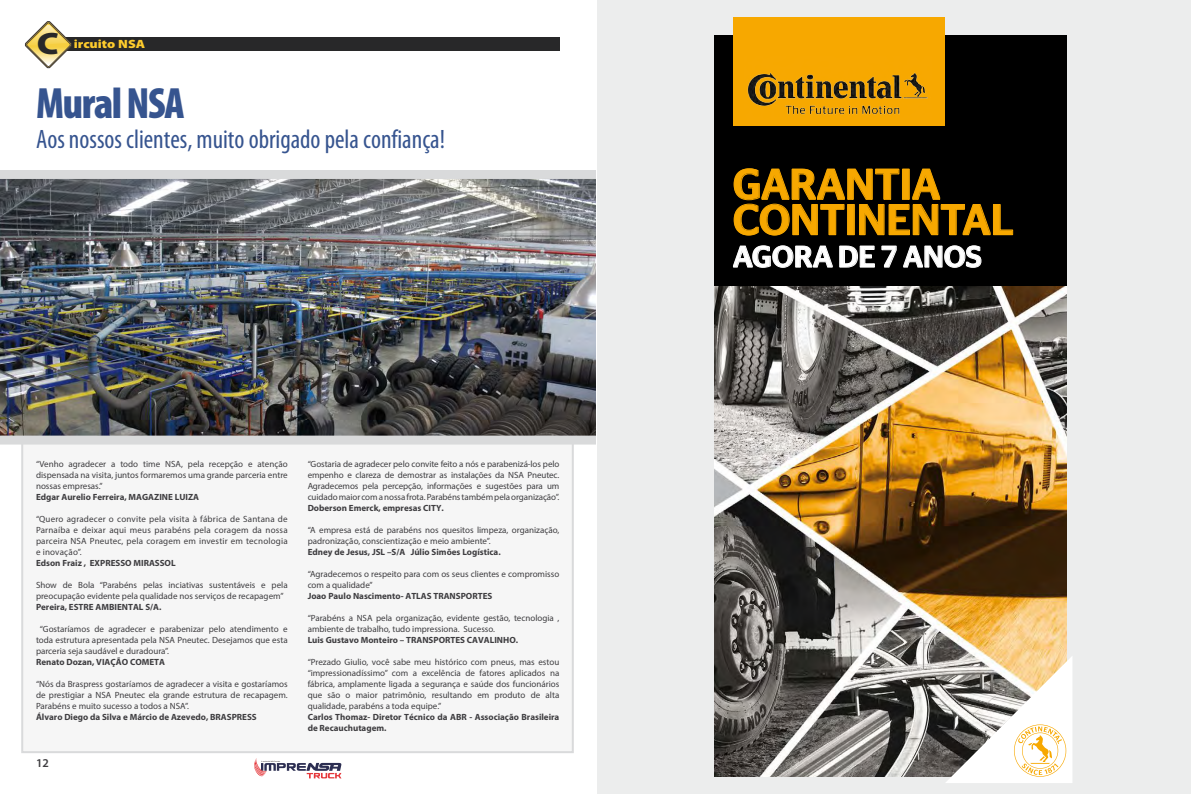
<style>
.page{position:relative;width:1191px;height:794px;background:#fff}
.page>*{position:absolute;margin:0;border:0;box-sizing:border-box;transform-origin:0 0}
.t1{font:900 condensed 44px "Myriad Pro";letter-spacing:-.03em;color:#36548f}
.t2{font:500 43.1px/35.3px "Continental Stag Sans";letter-spacing:-.005em;color:#f7a800}
.t3{font:900 31px "Myriad Pro";color:#282829;scale:1.18 1}
.t4{font:500 30.1px "Continental Stag Sans";color:#fff}
.t5{font:condensed 26.7px "Myriad Pro";color:#36548f}
.t6{font:900 12px "Myriad Pro";color:#fecc2d;scale:1.16 1}
.t7{font:600 12px "Myriad Pro";color:#3e3d40}
.t8{font:9px/11px "Myriad Pro";color:#3e3d40;text-align:justify}
.t9{font:700 9px/11px "Myriad Pro";color:#3e3d40}
</style>
<div class="page">
<div style="left:597px;top:0;width:594px;height:794px;background:#eceded"></div>
<div style="left:21px;top:423px;width:553px;height:330px;background:#f6f6f6;border:2px solid #d9dadb"></div>
<div style="left:36px;top:37px;width:523px;height:14px;background:#282829"></div>
<svg style="left:24px;top:21px;width:48px;height:47px"></svg>
<svg style="left:254px;top:758px;width:87px;height:20px"></svg>
<img style="left:714px;top:286px;width:352px;height:491px">
<div style="left:714px;top:35px;width:352px;height:251px;background:#000"></div>
<svg style="left:733px;top:168px;width:280px;height:68px"></svg>
<svg style="left:733px;top:245px;width:100px;height:23px"></svg>
<svg style="left:839px;top:245px;width:36px;height:23px"></svg>
<svg style="left:881px;top:245px;width:101px;height:23px"></svg>
<div style="left:733px;top:17px;width:211px;height:109px;background:#f7a800"></div>
<svg style="left:945px;top:655px;width:127px;height:128px;background:#d1c9bc"></svg>
<img style="left:747px;top:72px;width:181px;height:43px">
<img style="left:0;top:170px;width:595px;height:274px">
<h3 class="t3" style="left:37px;top:23px;width:20px">C</h3>
<h3 class="t6" style="left:74px;top:36px;width:63px">ircuito NSA</h3>
<h1 class="t1" style="left:36px;top:75px;width:150px">Mural NSA</h1>
<h3 class="t5" style="left:36px;top:123px;width:410px">Aos nossos clientes, muito obrigado pela confiança!</h3>
<p class="t8" style="left:36px;top:458px;width:253px">“Venho agradecer a todo time NSA, pela recepção e atenção dispensada na visita, juntos formaremos uma grande parceria entre nossas empresas.”</p>
<p class="t9" style="left:36px;top:491px;width:165px">Edgar Aurelio Ferreira, MAGAZINE LUIZA</p>
<p class="t8" style="left:36px;top:513px;width:253px">“Quero agradecer o convite pela visita à fábrica de Santana de Parnaíba e deixar aqui meus parabéns pela coragem da nossa parceira NSA Pneutec, pela coragem em investir em tecnologia e inovação”.</p>
<p class="t9" style="left:36px;top:557px;width:141px">Edson Fraiz , EXPRESSO MIRASSOL</p>
<p class="t8" style="left:36px;top:579px;width:253px">Show de Bola “Parabéns pelas inciativas sustentáveis e pela preocupação evidente pela qualidade nos serviços de recapagem”</p>
<p class="t9" style="left:36px;top:601px;width:127px">Pereira, ESTRE AMBIENTAL S/A.</p>
<p class="t8" style="left:36px;top:623px;width:253px;text-indent:4px">“Gostaríamos de agradecer e parabenizar pelo atendimento e toda estrutura apresentada pela NSA Pneutec. Desejamos que esta parceria seja saudável e duradoura”.</p>
<p class="t9" style="left:36px;top:656px;width:131px">Renato Dozan, VIAÇÃO COMETA</p>
<p class="t8" style="left:36px;top:678px;width:253px">“Nós da Braspress gostaríamos de agradecer a visita e gostaríamos de prestigiar a NSA Pneutec ela grande estrutura de recapagem.<br>Parabéns e muito sucesso a todos a NSA”.</p>
<p class="t9" style="left:36px;top:711px;width:222px">Álvaro Diego da Silva e Márcio de Azevedo, BRASPRESS</p>
<h3 class="t7" style="left:36px;top:755px;width:14px">12</h3>
<p class="t8" style="left:308px;top:458px;width:253px">“Gostaria de agradecer pelo convite feito a nós e parabenizá-los pelo empenho e clareza de demostrar as instalações da NSA Pneutec.<br>Agradecemos pela percepção, informações e sugestões para um cuidado maior com a nossa frota. Parabéns também pela organização”.</p>
<p class="t9" style="left:308px;top:502px;width:138px">Doberson Emerck, empresas CITY.</p>
<p class="t8" style="left:308px;top:524px;width:253px">“A empresa está de parabéns nos quesitos limpeza, organização, padronização, conscientização e meio ambiente”.</p>
<p class="t9" style="left:308px;top:546px;width:194px">Edney de Jesus, JSL –S/A Júlio Simões Logística.</p>
<p class="t8" style="left:308px;top:568px;width:253px">“Agradecemos o respeito para com os seus clientes e compromisso com a qualidade”</p>
<p class="t9" style="left:308px;top:590px;width:186px">Joao Paulo Nascimento- ATLAS TRANSPORTES</p>
<p class="t8" style="left:308px;top:612px;width:253px">“Parabéns a NSA pela organização, evidente gestão, tecnologia , ambiente de trabalho, tudo impressiona. Sucesso.</p>
<p class="t9" style="left:308px;top:634px;width:212px">Luis Gustavo Monteiro – TRANSPORTES CAVALINHO.</p>
<p class="t8" style="left:308px;top:656px;width:253px">“Prezado Giulio, você sabe meu histórico com pneus, mas estou “impressionadíssimo” com a excelência de fatores aplicados na fábrica, amplamente ligada a segurança e saúde dos funcionários que são o maior patrimônio, resultando em produto de alta qualidade, parabéns a toda equipe.”</p>
<p class="t9" style="left:308px;top:711px;width:253px">Carlos Thomaz- Diretor Técnico da ABR - Associação Brasileira de Recauchutagem.</p>
<h2 class="t2" style="left:733px;top:167px;width:282px">GARANTIA<br>CONTINENTAL</h2>
<h3 class="t4" style="left:733px;top:239px;width:250px">AGORA DE 7 ANOS</h3>
</div>
